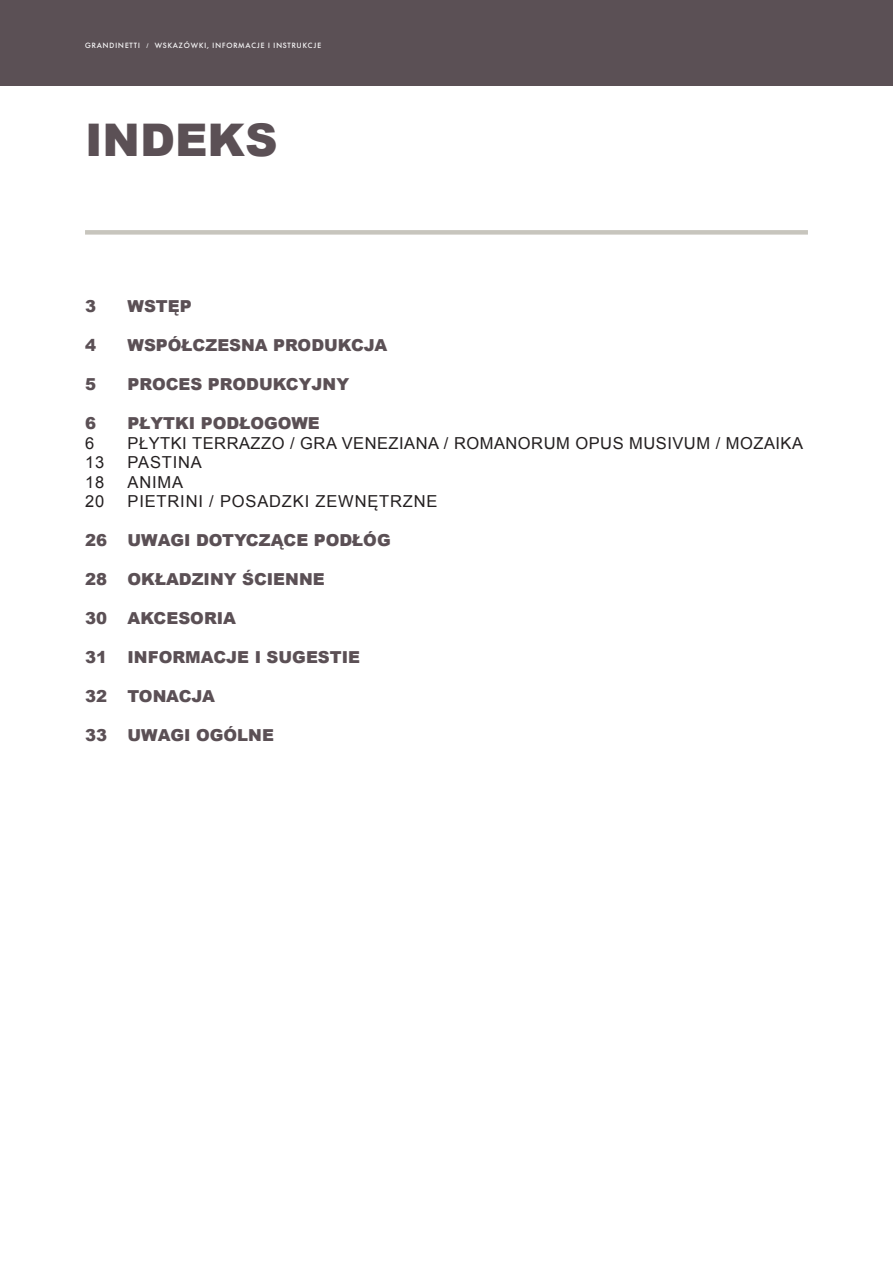
<style>
.page{position:relative;width:893px;height:1263px;background:#fff}
.page>*{position:absolute;margin:0;border:0;box-sizing:border-box;transform-origin:0 0}
.t1{font:900 45px "Arial";color:#5b5055}
.t2{font:900 16.5px "Arial";color:#5b5055}
.t3{font:16.5px "Arial";letter-spacing:.03em;color:#231f20}
.t4{font:16.5px "Arial";letter-spacing:.05em;color:#231f20}
.t5{font:500 7.5px "Futura BQ";letter-spacing:.1em;color:#fff}
</style>
<div class="page">
<div style="left:0;top:0;width:893px;height:85px;background:#5b5055"></div>
<div style="left:85px;top:230px;width:723px;height:5px;background:#c7c5bd"></div>
<p class="t5" style="left:85px;top:41px;width:238px">GRANDINETTI / WSKAZÓWKI, INFORMACJE I INSTRUKCJE</p>
<h1 class="t1" style="left:85px;top:107px;width:194px">INDEKS</h1>
<p class="t2" style="left:85px;top:294px;width:13px">3</p>
<p class="t2" style="left:128px;top:294px;width:66px">WSTĘP</p>
<p class="t2" style="left:85px;top:333px;width:13px">4</p>
<p class="t2" style="left:128px;top:333px;width:261px">WSPÓŁCZESNA PRODUKCJA</p>
<p class="t2" style="left:85px;top:372px;width:13px">5</p>
<p class="t2" style="left:128px;top:372px;width:223px">PROCES PRODUKCYJNY</p>
<p class="t2" style="left:85px;top:411px;width:13px">6</p>
<p class="t2" style="left:128px;top:411px;width:194px">PŁYTKI PODŁOGOWE</p>
<p class="t3" style="left:85px;top:432px;width:11px">6</p>
<p class="t3" style="left:128px;top:432px;width:677px">PŁYTKI TERRAZZO / GRA VENEZIANA / ROMANORUM OPUS MUSIVUM / MOZAIKA</p>
<p class="t3" style="left:85px;top:451px;width:21px">13</p>
<p class="t4" style="left:128px;top:451px;width:76px">PASTINA</p>
<p class="t3" style="left:85px;top:471px;width:21px">18</p>
<p class="t3" style="left:128px;top:471px;width:57px">ANIMA</p>
<p class="t3" style="left:85px;top:490px;width:21px">20</p>
<p class="t4" style="left:128px;top:490px;width:311px">PIETRINI / POSADZKI ZEWNĘTRZNE</p>
<p class="t2" style="left:85px;top:528px;width:307px">26 UWAGI DOTYCZĄCE PODŁÓG</p>
<p class="t2" style="left:85px;top:567px;width:241px">28 OKŁADZINY ŚCIENNE</p>
<p class="t2" style="left:85px;top:606px;width:153px">30 AKCESORIA</p>
<p class="t2" style="left:85px;top:645px;width:277px">31 INFORMACJE I SUGESTIE</p>
<p class="t2" style="left:85px;top:684px;width:131px">32 TONACJA</p>
<p class="t2" style="left:85px;top:723px;width:190px">33 UWAGI OGÓLNE</p>
</div>
